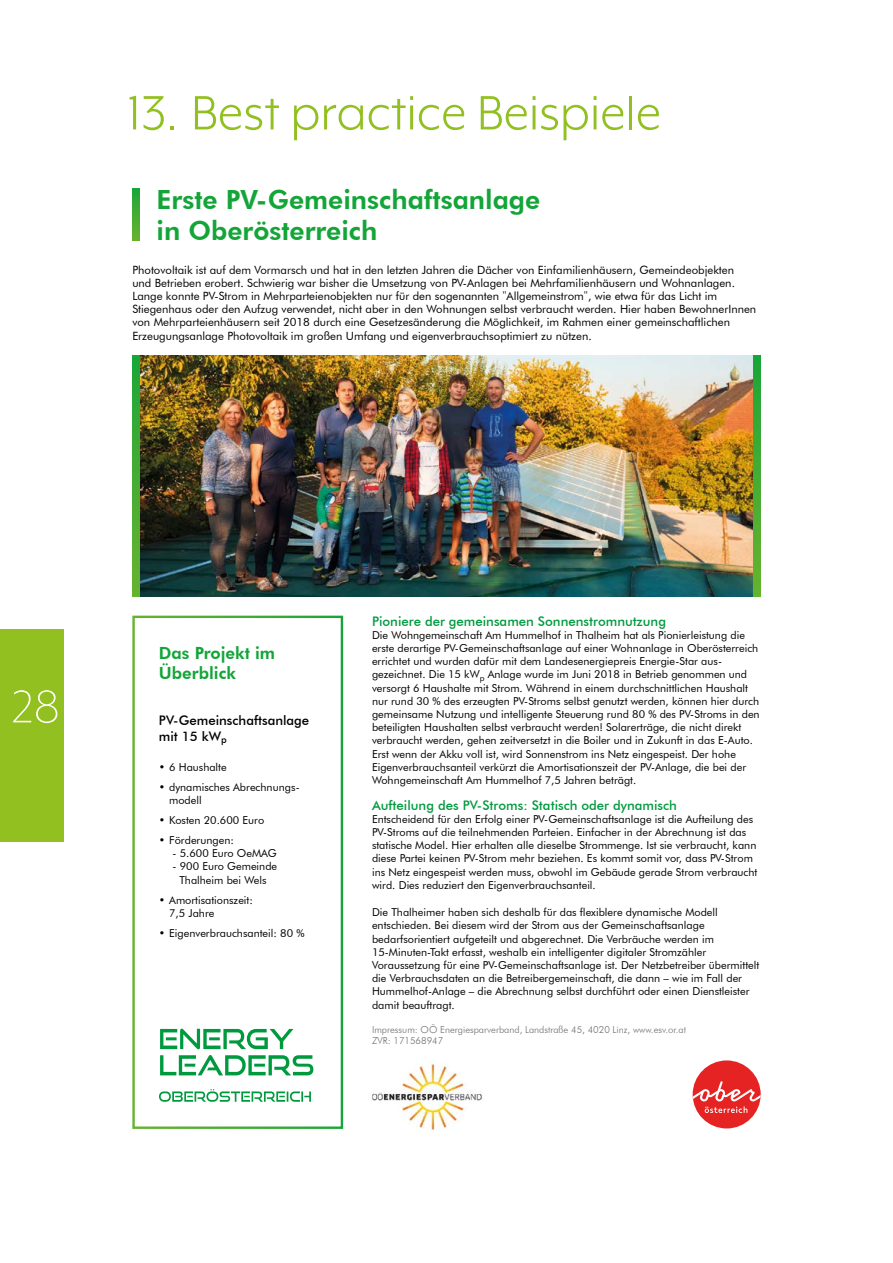
<style>
.page{position:relative;width:893px;height:1263px;background:#fff}
.page>*{position:absolute;margin:0;border:0;box-sizing:border-box;transform-origin:0 0}
.t1{font:55.5px "Mr Eaves XL Mod OT";color:#92c020}
.t2{font:300 52.5px "Mr Eaves XL Mod OT";color:#fff}
.t3{font:800 26.4px/31.7px "Futura BT";color:#13a538}
.t4{font:800 16.8px/20.1px "Futura BT";color:#13a538}
.t5{font:500 13.2px "Futura BT";color:#009a3e}
.t6{font:500 13.2px/15.9px "Futura BT";color:#000}
.t7{font:11.4px/13.2px "Futura BT";color:#000}
.t8{font:10.95px/13.2px "Futura BT";color:#000}
.t9{font:300 9.6px/11.6px "Futura BT";color:#706f6f}
.s1{font-family:"Clan Pro"}
</style>
<div class="page">
<div style="left:0;top:629px;width:64px;height:213px;background:#92c020"></div>
<div style="left:693px;top:1060px;width:68px;height:68px;background:#e52322;border-radius:50%"></div>
<svg style="left:693px;top:1081px;width:68px;height:32px"></svg>
<img style="left:371px;top:1060px;width:113px;height:70px">
<svg style="left:132px;top:615px;width:212px;height:514px"></svg>
<svg style="left:159px;top:1089px;width:152px;height:13px"></svg>
<svg style="left:160px;top:1055px;width:153px;height:20px"></svg>
<svg style="left:160px;top:1029px;width:133px;height:20px"></svg>
<img style="left:140px;top:355px;width:614px;height:241px">
<svg style="left:133px;top:355px;width:7px;height:241px;background:#42ab33"></svg>
<svg style="left:754px;top:355px;width:7px;height:241px;background:#42ab33"></svg>
<svg style="left:133px;top:189px;width:6px;height:51px"></svg>
<h2 class="t1" style="left:128px;top:82px;width:535px">13. Best practice Beispiele</h2>
<h3 class="t3" style="left:157px;top:183px;width:385px">Erste PV-Gemeinschaftsanlage in Oberösterreich</h3>
<p class="t7" style="left:132px;top:263px;width:625px">Photovoltaik ist auf dem Vormarsch und hat in den letzten Jahren die Dächer von Einfamilienhäusern, Gemeindeobjekten<br>und Betrieben erobert. Schwierig war bisher die Umsetzung von PV-Anlagen bei Mehrfamilienhäusern und Wohnanlagen.<br>Lange konnte PV-Strom in Mehrparteienobjekten nur für den sogenannten <span class="s1">"</span>Allgemeinstrom<span class="s1">"</span>, wie etwa für das Licht im Stiegenhaus oder den Aufzug verwendet, nicht aber in den Wohnungen selbst verbraucht werden. Hier haben BewohnerInnen von Mehrparteienhäusern seit 2018 durch eine Gesetzesänderung die Möglichkeit, im Rahmen einer gemeinschaftlichen Erzeugungsanlage Photovoltaik im großen Umfang und eigenverbrauchsoptimiert zu nützen.</p>
<h2 class="t2" style="left:12px;top:678px;width:50px">28</h2>
<h3 class="t4" style="left:159px;top:642px;width:118px">Das Projekt im<br>Überblick</h3>
<p class="t6" style="left:159px;top:712px;width:152px">PV-Gemeinschaftsanlage mit 15 kW<sub>p</sub></p>
<p class="t8" style="left:159px;top:760px;width:69px">• 6 Haushalte</p>
<p class="t8" style="left:169px;top:780px;width:132px;text-indent:-10px">• dynamisches Abrechnungs&shy;modell</p>
<p class="t8" style="left:159px;top:813px;width:107px">• Kosten 20.600 Euro</p>
<p class="t8" style="left:159px;top:833px;width:76px">• Förderungen:</p>
<p class="t8" style="left:173px;top:847px;width:106px">- 5.600 Euro OeMAG</p>
<p class="t8" style="left:173px;top:860px;width:106px;text-align:center">- 900 Euro Gemeinde<br>Thalheim bei Wels</p>
<p class="t8" style="left:169px;top:893px;width:85px;text-indent:-10px">• Amortisationszeit:<br>7,5 Jahre</p>
<p class="t8" style="left:159px;top:926px;width:147px">• Eigenverbrauchsanteil: 80 %</p>
<p class="t5" style="left:372px;top:613px;width:296px">Pioniere der gemeinsamen Sonnenstromnutzung</p>
<p class="t8" style="left:372px;top:628px;width:389px">Die Wohngemeinschaft Am Hummelhof in Thalheim hat als Pionierleistung die erste derartige PV-Gemeinschaftsanlage auf einer Wohnanlage in Oberösterreich errichtet und wurden dafür mit dem Landesenergiepreis Energie-Star aus&shy;gezeichnet. Die 15 kW<sub>p</sub> Anlage wurde im Juni 2018 in Betrieb genommen und versorgt 6 Haushalte mit Strom. Während in einem durchschnittlichen Haushalt nur rund 30 % des erzeugten PV-Stroms selbst genutzt werden, können hier durch gemeinsame Nutzung und intelligente Steuerung rund 80 % des PV-Stroms in den beteiligten Haushalten selbst verbraucht werden! Solarerträge, die nicht direkt verbraucht werden, gehen zeitversetzt in die Boiler und in Zukunft in das E-Auto.<br>Erst wenn der Akku voll ist, wird Sonnenstrom ins Netz eingespeist. Der hohe Eigenverbrauchsanteil verkürzt die Amortisationszeit der PV-Anlage, die bei der Wohngemeinschaft Am Hummelhof 7,5 Jahren beträgt.</p>
<p class="t5" style="left:372px;top:797px;width:306px">Aufteilung des PV-Stroms: Statisch oder dynamisch</p>
<p class="t8" style="left:372px;top:812px;width:387px">Entscheidend für den Erfolg einer PV-Gemeinschaftsanlage ist die Aufteilung des PV-Stroms auf die teilnehmenden Parteien. Einfacher in der Abrechnung ist das statische Model. Hier erhalten alle dieselbe Strommenge. Ist sie verbraucht, kann diese Partei keinen PV-Strom mehr beziehen. Es kommt somit vor, dass PV-Strom ins Netz eingespeist werden muss, obwohl im Gebäude gerade Strom verbraucht wird. Dies reduziert den Eigenverbrauchsanteil.</p>
<p class="t8" style="left:372px;top:905px;width:389px">Die Thalheimer haben sich deshalb für das flexiblere dynamische Modell entschieden. Bei diesem wird der Strom aus der Gemeinschaftsanlage bedarfsorientiert aufgeteilt und abgerechnet. Die Verbräuche werden im 15-Minuten-Takt erfasst, weshalb ein intelligenter digitaler Stromzähler Voraussetzung für eine PV-Gemeinschaftsanlage ist. Der Netzbetreiber übermittelt die Verbrauchsdaten an die Betreibergemeinschaft, die dann – wie im Fall der Hummelhof-Anlage – die Abrechnung selbst durchführt oder einen Dienstleister damit beauftragt.</p>
<p class="t9" style="left:372px;top:1023px;width:315px">Impressum: OÖ Energiesparverband, Landstraße 45, 4020 Linz, www.esv.or.at<br>ZVR: 171568947</p>
</div>
